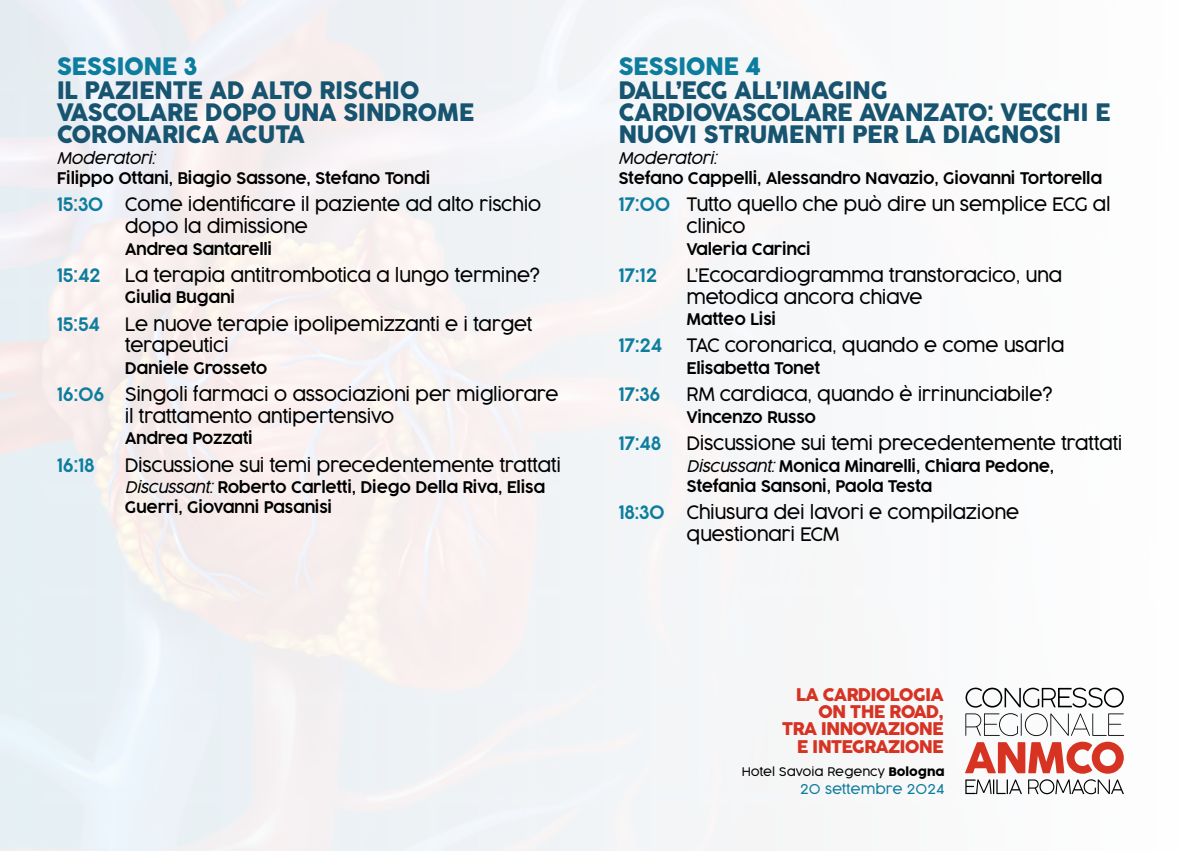
<style>
.page{position:relative;width:1180px;height:851px;background:#fff}
.page>*{position:absolute;margin:0;border:0;box-sizing:border-box;transform-origin:0 0}
.t1{font:24px/21.6px "Cocogoose Pro";letter-spacing:-.02em;color:#175470}
.t2{font:24px "Cocogoose Pro";letter-spacing:-.02em;color:#0d7d9e}
.t3{font:300 18.4px/21.8px "Cocogoose Pro";letter-spacing:-.02em;color:#000}
.t4{font:300 18.4px "Cocogoose Pro";letter-spacing:-.02em;color:#0d7d9e}
.t5{font:17.4px/17.4px "Cocogoose Pro";letter-spacing:-.05em;color:#d63323;text-align:right}
.t6{font:300 16px/20px "Cocogoose Pro";letter-spacing:-.02em;color:#000}
.t7{font:italic 300 16px "Cocogoose Pro";letter-spacing:-.02em;color:#000}
.t8{font:300 13.6px "Cocogoose Pro";color:#0d7d9e}
.t9{font:300 11.8px "Cocogoose Pro";color:#000}
.s1{color:#0d7d9e}
.s2{font-style:italic}
.s3{font-weight:400}
</style>
<div class="page">
<div style="left:0;top:0;width:1179px;height:850px;background:linear-gradient(to right,#eeedf0,#fcfcfd)"></div>
<svg style="left:965px;top:687px;width:158px;height:20px"></svg>
<svg style="left:965px;top:779px;width:158px;height:15px"></svg>
<svg style="left:964px;top:713px;width:159px;height:60px"></svg>
<h1 class="t2" style="left:57px;top:50px;width:143px">SESSIONE 3</h1>
<h1 class="t1" style="left:57px;top:80px;width:419px">IL PAZIENTE AD ALTO RISCHIO<br>VASCOLARE DOPO UNA SINDROME<br>CORONARICA ACUTA</h1>
<p class="t7" style="left:57px;top:147px;width:100px">Moderatori:</p>
<p class="t6" style="left:57px;top:168px;width:375px">Filippo Ottani, Biagio Sassone, Stefano Tondi</p>
<p class="t3" style="left:125px;top:193px;width:418px;text-indent:-68px"><span class="s1">15:30</span> Come identificare il paziente ad alto rischio dopo la dimissione</p>
<p class="t6" style="left:125px;top:239px;width:149px">Andrea Santarelli</p>
<p class="t4" style="left:57px;top:263px;width:46px">15:42</p>
<p class="t3" style="left:125px;top:264px;width:417px">La terapia antitrombotica a lungo termine?</p>
<p class="t6" style="left:125px;top:287px;width:112px">Giulia Bugani</p>
<p class="t4" style="left:57px;top:311px;width:45px">15:54</p>
<p class="t3" style="left:125px;top:312px;width:409px">Le nuove terapie ipolipemizzanti e i target terapeutici</p>
<p class="t6" style="left:125px;top:358px;width:144px">Daniele Grosseto</p>
<p class="t3" style="left:125px;top:383px;width:435px;text-indent:-68px"><span class="s1">16:06</span> Singoli farmaci o associazioni per migliorare il trattamento antipertensivo</p>
<p class="t6" style="left:125px;top:428px;width:130px">Andrea Pozzati</p>
<p class="t4" style="left:57px;top:452px;width:40px">16:18</p>
<p class="t3" style="left:125px;top:453px;width:437px">Discussione sui temi precedentemente trattati</p>
<p class="t6" style="left:125px;top:477px;width:422px"><span class="s2">Discussant:</span> Roberto Carletti, Diego Della Riva, Elisa<br>Guerri, Giovanni Pasanisi</p>
<h1 class="t2" style="left:618px;top:50px;width:144px">SESSIONE 4</h1>
<h1 class="t1" style="left:618px;top:80px;width:494px">DALL’ECG ALL’IMAGING<br>CARDIOVASCOLARE AVANZATO: VECCHI E<br>NUOVI STRUMENTI PER LA DIAGNOSI</h1>
<p class="t7" style="left:618px;top:147px;width:100px">Moderatori:</p>
<p class="t6" style="left:618px;top:168px;width:485px">Stefano Cappelli, Alessandro Navazio, Giovanni Tortorella</p>
<p class="t3" style="left:686px;top:193px;width:425px;text-indent:-68px"><span class="s1">17:00</span> Tutto quello che può dire un semplice ECG al clinico</p>
<p class="t6" style="left:686px;top:239px;width:126px">Valeria Carinci</p>
<p class="t4" style="left:618px;top:263px;width:40px">17:12</p>
<p class="t3" style="left:686px;top:264px;width:377px">L’Ecocardiogramma transtoracico, una metodica ancora chiave</p>
<p class="t6" style="left:686px;top:309px;width:91px">Matteo Lisi</p>
<p class="t4" style="left:618px;top:333px;width:46px">17:24</p>
<p class="t3" style="left:686px;top:334px;width:380px">TAC coronarica, quando e come usarla</p>
<p class="t6" style="left:686px;top:358px;width:135px">Elisabetta Tonet</p>
<p class="t4" style="left:618px;top:382px;width:44px">17:36</p>
<p class="t3" style="left:686px;top:383px;width:368px">RM cardiaca, quando è irrinunciabile?</p>
<p class="t6" style="left:686px;top:407px;width:131px">Vincenzo Russo</p>
<p class="t4" style="left:618px;top:431px;width:44px">17:48</p>
<p class="t3" style="left:686px;top:432px;width:437px">Discussione sui temi precedentemente trattati</p>
<p class="t6" style="left:686px;top:455px;width:369px"><span class="s2">Discussant:</span> Monica Minarelli, Chiara Pedone,<br>Stefania Sansoni, Paola Testa</p>
<p class="t3" style="left:686px;top:501px;width:334px;text-indent:-68px"><span class="s1">18:30</span> Chiusura dei lavori e compilazione questionari ECM</p>
<p class="t5" style="left:781px;top:686px;width:164px">LA CARDIOLOGIA<br>ON THE ROAD,<br>TRA INNOVAZIONE<br>E INTEGRAZIONE</p>
<p class="t9" style="left:741px;top:763px;width:204px">Hotel Savoia Regency <span class="s3">Bologna</span></p>
<p class="t8" style="left:800px;top:779px;width:146px">20 settembre 2024</p>
</div>
